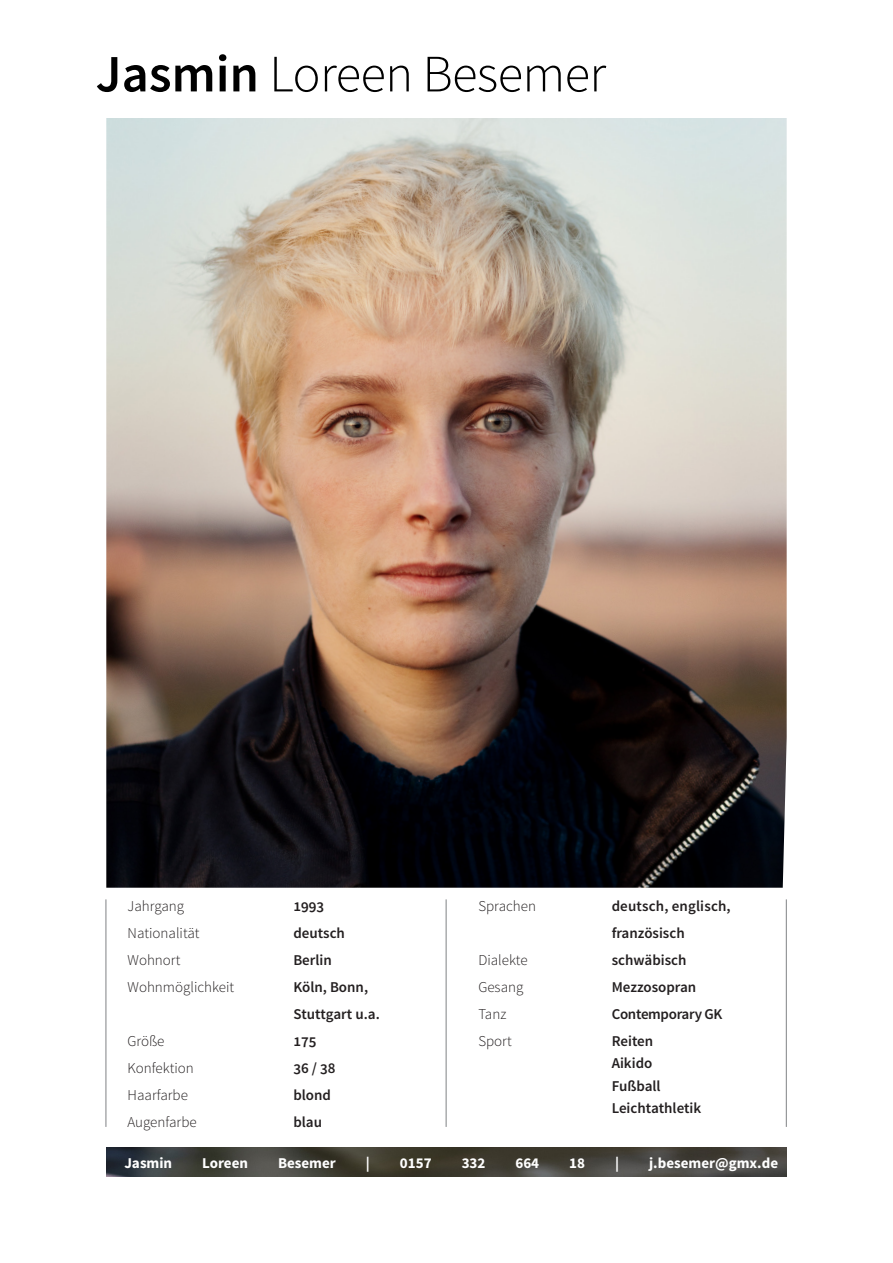
<style>
.page{position:relative;width:893px;height:1263px;background:#fff}
.page>*{position:absolute;margin:0;border:0;box-sizing:border-box;transform-origin:0 0}
.t1{font:300 52.5px "Source Sans Pro";letter-spacing:-.01em;color:#000}
.t2{font:600 15px/27px "Source Sans Pro";color:#231f20}
.t3{font:300 15px/27px "Source Sans Pro";color:#231f20}
.t4{font:700 15px "Source Sans Pro";color:#fff}
.s1{font-weight:600}
</style>
<div class="page">
<img style="left:106px;top:1147px;width:681px;height:30px">
<img style="left:106px;top:118px;width:681px;height:770px">
<hr style="left:106px;top:899px;width:1px;height:228px;background:#808285">
<hr style="left:446px;top:899px;width:1px;height:228px;background:#808285">
<hr style="left:786px;top:899px;width:1px;height:228px;background:#808285">
<h1 class="t1" style="left:96px;top:42px;width:512px"><span class="s1">Jasmin</span> Loreen Besemer</h1>
<p class="t3" style="left:128px;top:892px;width:108px">Jahrgang<br>Nationalität<br>Wohnort<br>Wohnmöglichkeit</p>
<p class="t3" style="left:128px;top:1027px;width:71px">Größe<br>Konfektion<br>Haarfarbe<br>Augenfarbe</p>
<p class="t2" style="left:293px;top:893px;width:88px">1993<br>deutsch<br>Berlin<br>Köln, Bonn,<br>Stuttgart u.a.<br>175<br>36 / 38<br>blond<br>blau</p>
<p class="t3" style="left:478px;top:892px;width:59px">Sprachen</p>
<p class="t3" style="left:478px;top:946px;width:51px">Dialekte<br>Gesang<br>Tanz<br>Sport</p>
<p class="t2" style="left:612px;top:892px;width:121px">deutsch, englisch, französisch schwäbisch<br>Mezzosopran<br>Contemporary GK<br>Reiten</p>
<p class="t2" style="left:612px;top:1052px;width:91px;line-height:22.5px">Aikido<br>Fußball<br>Leichtathletik</p>
<p class="t4" style="left:124px;top:1154px;width:49px">Jasmin</p>
<p class="t4" style="left:202px;top:1154px;width:47px">Loreen</p>
<p class="t4" style="left:278px;top:1154px;width:59px">Besemer</p>
<p class="t4" style="left:366px;top:1154px;width:6px">|</p>
<p class="t4" style="left:400px;top:1154px;width:33px">0157</p>
<p class="t4" style="left:462px;top:1154px;width:25px">332</p>
<p class="t4" style="left:515px;top:1154px;width:25px">664</p>
<p class="t4" style="left:569px;top:1154px;width:17px">18</p>
<p class="t4" style="left:615px;top:1154px;width:6px">|</p>
<p class="t4" style="left:649px;top:1154px;width:131px">j.besemer@gmx.de</p>
</div>
